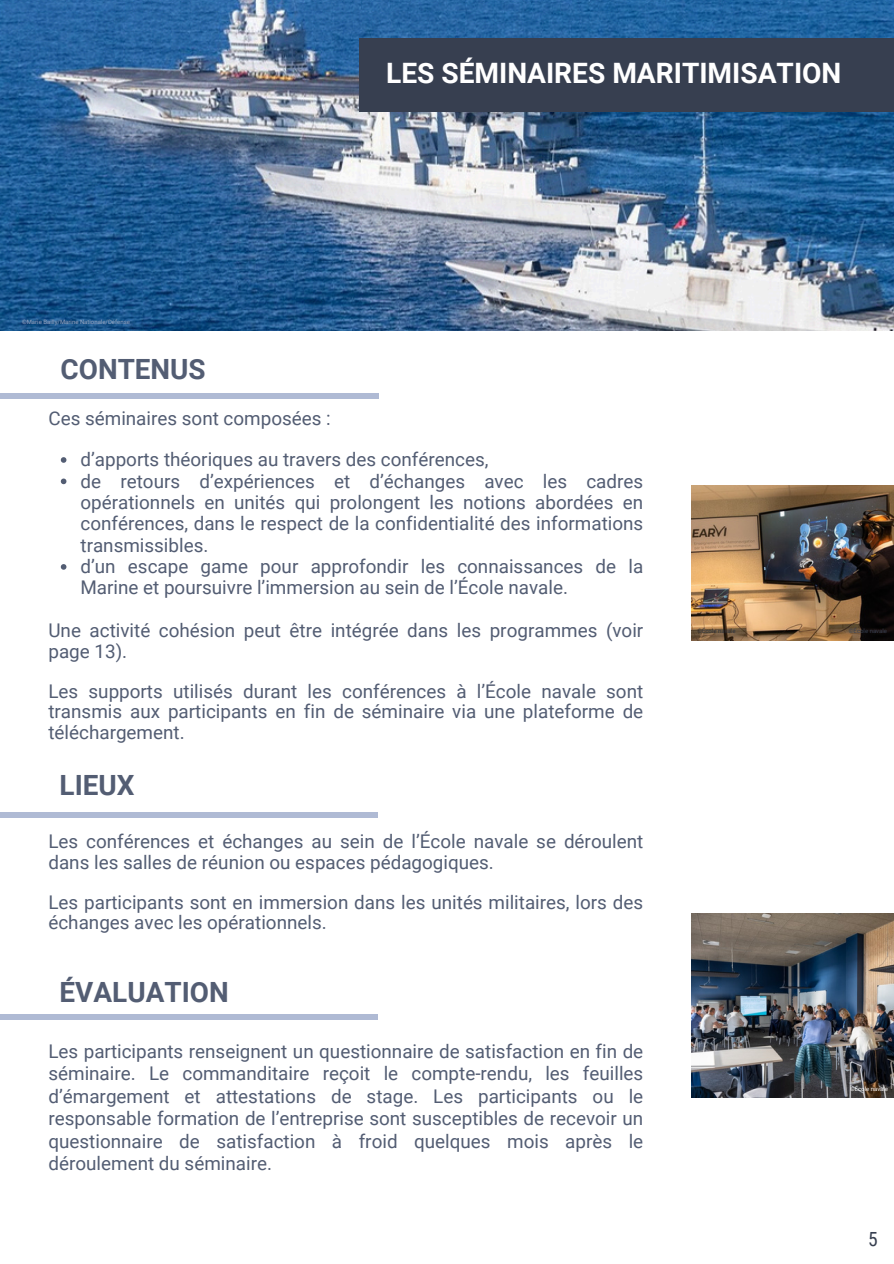
<style>
.page{position:relative;width:894px;height:1264px;background:#fff}
.page>*{position:absolute;margin:0;border:0;box-sizing:border-box;transform-origin:0 0}
.t1{font:700 28.05px "Roboto";color:#fff}
.t2{font:700 27.9px "Roboto";color:#535d73}
.t3{font:19.5px "Roboto Condensed";color:#373f50}
.t4{font:18.9px/20.2px "Roboto";color:#535d73}
.t5{font:6px "Roboto";color:#9da9c4}
.t6{font:6px "Roboto";color:#fff}
.t7{font:6px "Roboto";color:#2e323b}
.t8{font:6px "Roboto";color:#373f50}
</style>
<div class="page">
<img style="left:0;top:0;width:893px;height:330px">
<div style="left:0;top:393px;width:379px;height:5px;background:#afbad4"></div>
<div style="left:0;top:812px;width:378px;height:6px;background:#afbad4"></div>
<div style="left:0;top:1014px;width:378px;height:5px;background:#afbad4"></div>
<div style="left:359px;top:38px;width:534px;height:73px;background:#373f50"></div>
<img style="left:691px;top:913px;width:202px;height:184px">
<img style="left:691px;top:485px;width:202px;height:155px">
<svg style="left:61px;top:457px;width:5px;height:6px"></svg>
<svg style="left:61px;top:478px;width:5px;height:6px"></svg>
<svg style="left:61px;top:564px;width:5px;height:5px"></svg>
<h2 class="t5" style="left:22px;top:318px;width:109px">©Marie Bailly/Marine Nationale/Défense</h2>
<h1 class="t1" style="left:386px;top:57px;width:456px">LES SÉMINAIRES MARITIMISATION</h1>
<p class="t2" style="left:61px;top:353px;width:147px">CONTENUS</p>
<h1 class="t4" style="left:48px;top:408px;width:284px">Ces séminaires sont composées :</h1>
<h2 class="t4" style="left:80px;top:449px;width:409px">d’apports théoriques au travers des conférences,</h2>
<p class="t4" style="left:80px;top:470px;width:564px;line-height:21.3px;text-align:justify">de retours d’expériences et d’échanges avec les cadres opérationnels en unités qui prolongent les notions abordées en conférences, dans le respect de la confidentialité des informations transmissibles.</p>
<p class="t4" style="left:80px;top:556px;width:564px;line-height:21.3px">d’un escape game pour approfondir les connaissances de la<br>Marine et poursuivre l’immersion au sein de l’École navale.</p>
<p class="t4" style="left:48px;top:620px;width:596px">Une activité cohésion peut être intégrée dans les programmes (voir page 13).</p>
<h2 class="t4" style="left:48px;top:681px;width:596px;text-align:justify">Les supports utilisés durant les conférences à l’École navale sont transmis aux participants en fin de séminaire via une plateforme de téléchargement.</h2>
<h2 class="t2" style="left:60px;top:769px;width:76px">LIEUX</h2>
<h1 class="t4" style="left:48px;top:831px;width:596px">Les conférences et échanges au sein de l’École navale se déroulent dans les salles de réunion ou espaces pédagogiques.</h1>
<p class="t4" style="left:48px;top:892px;width:596px">Les participants sont en immersion dans les unités militaires, lors des échanges avec les opérationnels.</p>
<p class="t2" style="left:60px;top:976px;width:170px">ÉVALUATION</p>
<p class="t4" style="left:48px;top:1040px;width:596px;line-height:22.5px;text-align:justify">Les participants renseignent un questionnaire de satisfaction en fin de séminaire. Le commanditaire reçoit le compte-rendu, les feuilles d’émargement et attestations de stage. Les participants ou le responsable formation de l’entreprise sont susceptibles de recevoir un questionnaire de satisfaction à froid quelques mois après le déroulement du séminaire.</p>
<h1 class="t7" style="left:697px;top:628px;width:40px">©École navale</h1>
<h2 class="t8" style="left:848px;top:628px;width:40px">©École navale</h2>
<p class="t6" style="left:849px;top:1085px;width:40px">©École navale</p>
<h2 class="t3" style="left:867px;top:1227px;width:11px">5</h2>
</div>
